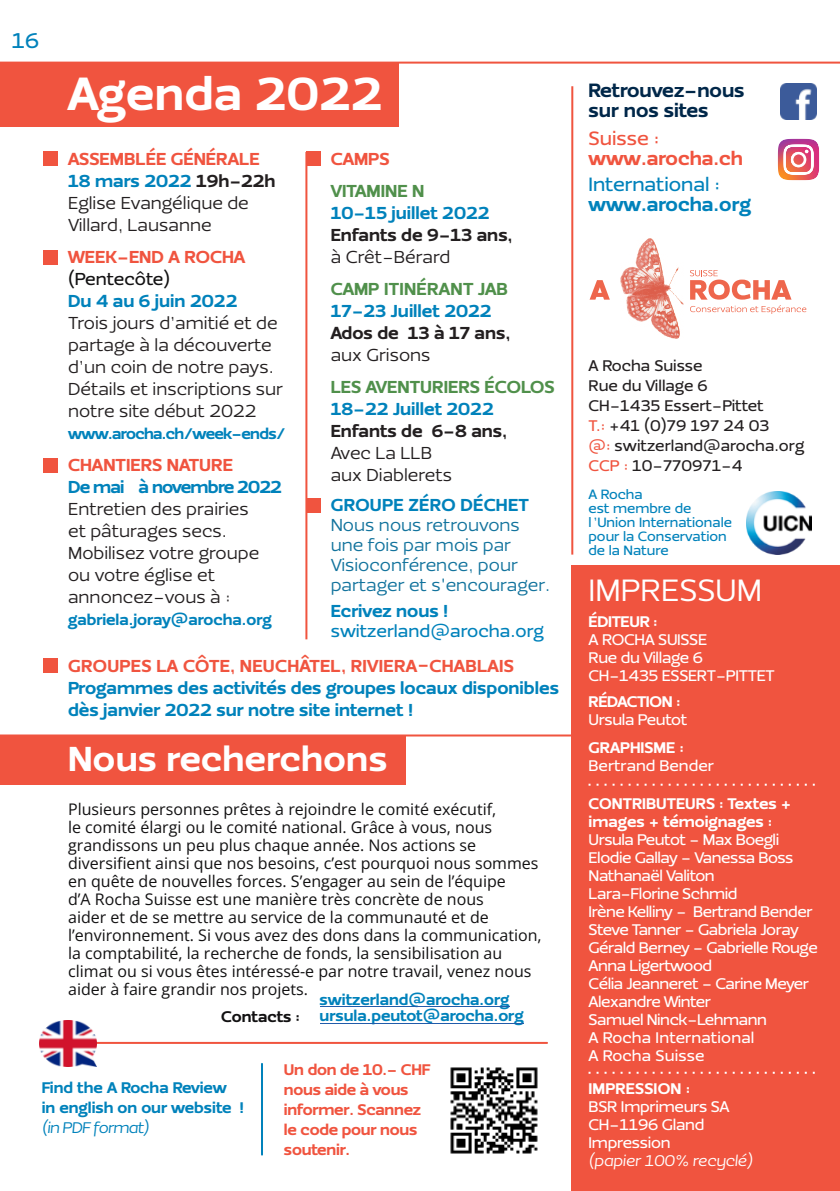
<style>
.page{position:relative;width:840px;height:1191px;background:#fff}
.page>*{position:absolute;margin:0;border:0;box-sizing:border-box;transform-origin:0 0}
.t1{font:900 48px "Ezzo";letter-spacing:.01em;color:#fff}
.t2{font:900 36px "Ezzo";letter-spacing:.01em;color:#fff}
.t3{font:32px "Ezzo";color:#fff}
.t4{font:500 22px "Ezzo";color:#0082bb}
.t5{font:900 20px/20px "Ezzo";color:#002749}
.t6{font:500 20px "Ezzo";color:#0082bb}
.t7{font:900 20px "Ezzo";color:#0082bb}
.t8{font:900 20px "Ezzo";color:#f0543f}
.t9{font:500 20px "Ezzo";color:#f0543f}
.t10{font:18px/22px "Ezzo";color:#231f20}
.t11{font:900 18px/22px "Ezzo";color:#0082bb}
.t12{font:18px/20px "Ezzo";color:#12739d}
.t13{font:900 18px "Ezzo";letter-spacing:.015em;color:#f0543f}
.t14{font:900 18px "Ezzo";color:#231f20}
.t15{font:900 18px "Ezzo";color:#50904b}
.t16{font:500 18px "Ezzo";color:#0082bb}
.t17{font:900 18px "Ezzo";letter-spacing:-.045em;color:#0082bb}
.t18{font:500 18px "Ezzo";color:#121112}
.t19{font:16px/18px "Open Sans";color:#121112}
.t20{font:500 16px/18px "Ezzo";letter-spacing:-.025em;color:#fff}
.t21{font:900 16px/20px "Ezzo";color:#0082bb}
.t22{font:500 16px/20px "Ezzo";color:#231f20}
.t23{font:900 16px/20px "Ezzo";letter-spacing:-.015em;color:#f0543f}
.t24{font:900 16px/18px "Ezzo";color:#fff}
.t25{font:900 16px "Ezzo";letter-spacing:-.04em;color:#0082bb}
.t26{font:italic 16px "Ezzo";letter-spacing:-.015em;color:#fff}
.t27{font:900 16px "Ezzo";letter-spacing:-.02em;color:#fff}
.t28{font:500 16px "Ezzo";color:#fff}
.t29{font:italic 16px "Ezzo";letter-spacing:-.04em;color:#0082bb}
.t30{font:500 14px/14px "Ezzo";color:#0082bb}
.s1{font-weight:900;color:#f0543f}
.s2{font-weight:900;color:#0082bb}
.s3{font-weight:900}
.s4{color:#121112}
.s5{color:#f0543f}
</style>
<div class="page">
<div style="left:570px;top:566px;width:269px;height:625px;background:#f0543f"></div>
<svg style="left:589px;top:280px;width:20px;height:20px"></svg>
<img style="left:620px;top:238px;width:62px;height:100px">
<svg style="left:690px;top:270px;width:116px;height:44px"></svg>
<img style="left:450px;top:1067px;width:88px;height:87px">
<img style="left:746px;top:491px;width:65px;height:63px">
<hr style="left:571px;top:86px;width:2px;height:468px;background:#f0543f">
<hr style="left:51px;top:1042px;width:495px;height:2px;background:#f0543f">
<hr style="left:261px;top:1063px;width:2px;height:91px;background:#0082bb">
<img style="left:780px;top:84px;width:35px;height:35px">
<img style="left:777px;top:138px;width:43px;height:43px">
<div style="left:0;top:63px;width:398px;height:64px;background:#f0543f"></div>
<div style="left:0;top:735px;width:406px;height:50px;background:#f0543f"></div>
<hr style="left:0;top:62px;width:839px;height:2px;background:#f0543f">
<hr style="left:0;top:734px;width:570px;height:2px;background:#f0543f">
<hr style="left:305px;top:152px;width:2px;height:487px;background:#f0543f">
<svg style="left:588px;top:783px;width:226px;height:2px"></svg>
<svg style="left:588px;top:1071px;width:226px;height:2px"></svg>
<img style="left:40px;top:1021px;width:56px;height:45px">
<hr style="left:319px;top:1005px;width:190px;height:1px;background:#225caa">
<hr style="left:319px;top:1022px;width:204px;height:1px;background:#225caa">
<div style="left:43px;top:152px;width:14px;height:14px;background:#f0543f"></div>
<div style="left:307px;top:152px;width:14px;height:14px;background:#f0543f"></div>
<div style="left:307px;top:499px;width:14px;height:14px;background:#f0543f"></div>
<div style="left:43px;top:250px;width:14px;height:14px;background:#f0543f"></div>
<div style="left:43px;top:459px;width:14px;height:14px;background:#f0543f"></div>
<div style="left:43px;top:658px;width:14px;height:14px;background:#f0543f"></div>
<h3 class="t4" style="left:12px;top:32px;width:29px">16</h3>
<h1 class="t1" style="left:68px;top:76px;width:316px">Agenda 2022</h1>
<p class="t10" style="left:68px;top:150px;width:209px"><span class="s1">ASSEMBLÉE GÉNÉRALE<br></span><span class="s2">18 mars 2022</span> <span class="s3">19h-22h<br></span>Eglise Evangélique de<br>Villard, Lausanne</p>
<p class="t13" style="left:68px;top:250px;width:179px">WEEK-END A ROCHA</p>
<p class="t18" style="left:68px;top:272px;width:104px">(Pentecôte)</p>
<p class="t11" style="left:68px;top:292px;width:171px">Du 4 au 6 juin 2022</p>
<p class="t10" style="left:68px;top:314px;width:216px">Trois jours d’amitié et de partage à la découverte d’un coin de notre pays.<br>Détails et inscriptions sur notre site début 2022</p>
<p class="t25" style="left:68px;top:428px;width:219px">www.arocha.ch/week-ends/</p>
<p class="t13" style="left:68px;top:458px;width:166px">CHANTIERS NATURE</p>
<p class="t17" style="left:68px;top:480px;width:215px">De mai à novembre 2022</p>
<p class="t10" style="left:68px;top:500px;width:192px">Entretien des prairies et pâturages secs.<br>Mobilisez votre groupe ou votre église et annoncez-vous à :</p>
<p class="t21" style="left:68px;top:611px;width:205px">gabriela.joray@arocha.org</p>
<p class="t13" style="left:330px;top:152px;width:60px">CAMPS</p>
<p class="t15" style="left:330px;top:184px;width:95px">VITAMINE N</p>
<p class="t11" style="left:330px;top:204px;width:160px">10-15 juillet 2022</p>
<p class="t14" style="left:330px;top:228px;width:183px">Enfants de 9-13 ans,</p>
<p class="t10" style="left:330px;top:248px;width:121px">à Crêt-Bérard</p>
<p class="t15" style="left:330px;top:282px;width:178px">CAMP ITINÉRANT JAB</p>
<p class="t11" style="left:330px;top:302px;width:162px">17-23 Juillet 2022</p>
<p class="t14" style="left:330px;top:326px;width:181px">Ados de 13 à 17 ans,</p>
<p class="t10" style="left:330px;top:346px;width:101px">aux Grisons</p>
<p class="t15" style="left:330px;top:380px;width:225px">LES AVENTURIERS ÉCOLOS</p>
<p class="t11" style="left:330px;top:400px;width:164px">18-22 Juillet 2022</p>
<p class="t14" style="left:330px;top:424px;width:178px">Enfants de 6-8 ans,</p>
<p class="t10" style="left:330px;top:444px;width:123px">Avec La LLB aux Diablerets</p>
<p class="t11" style="left:330px;top:496px;width:199px">GROUPE ZÉRO DÉCHET</p>
<p class="t12" style="left:330px;top:517px;width:221px">Nous nous retrouvons une fois par mois par<br>Visioconférence, pour partager et s'encourager.</p>
<p class="t11" style="left:330px;top:602px;width:119px">Ecrivez nous !</p>
<p class="t16" style="left:330px;top:624px;width:215px">switzerland@arocha.org</p>
<p class="t13" style="left:68px;top:659px;width:447px">GROUPES LA CÔTE, NEUCHÂTEL, RIVIERA-CHABLAIS</p>
<p class="t11" style="left:68px;top:678px;width:492px">Progammes des activités des groupes locaux disponibles dès janvier 2022 sur notre site internet !</p>
<h2 class="t2" style="left:68px;top:745px;width:320px">Nous recherchons</h2>
<p class="t19" style="left:68px;top:799px;width:475px">Plusieurs personnes prêtes à rejoindre le comité exécutif,<br>le comité élargi ou le comité national. Grâce à vous, nous grandissons un peu plus chaque année. Nos actions se diversifient ainsi que nos besoins, c’est pourquoi nous sommes en quête de nouvelles forces. S’engager au sein de l’équipe<br>d’A Rocha Suisse est une manière très concrète de nous<br>aider et de se mettre au service de la communauté et de l’environnement. Si vous avez des dons dans la communication, la comptabilité, la recherche de fonds, la sensibilisation au climat ou si vous êtes intéressé-e par notre travail, venez nous aider à faire grandir nos projets.</p>
<p class="t21" style="left:221px;top:992px;width:304px;line-height:16.8px;text-indent:98px">switzerland@arocha.org<br><span class="s4">Contacts :</span> ursula.peutot@arocha.org</p>
<p class="t21" style="left:42px;top:1078px;width:204px">Find the A Rocha Review in english on our website !</p>
<p class="t29" style="left:42px;top:1121px;width:109px">(in PDF format)</p>
<p class="t23" style="left:284px;top:1061px;width:148px">Un don de 10.- CHF nous aide à vous informer. Scannez le code pour nous soutenir.</p>
<p class="t5" style="left:588px;top:82px;width:157px">Retrouvez-nous sur nos sites</p>
<p class="t9" style="left:588px;top:131px;width:72px">Suisse :</p>
<p class="t8" style="left:588px;top:151px;width:156px">www.arocha.ch</p>
<p class="t6" style="left:588px;top:177px;width:133px">International :</p>
<p class="t7" style="left:588px;top:197px;width:164px">www.arocha.org</p>
<p class="t22" style="left:588px;top:357px;width:217px">A Rocha Suisse<br>Rue du Village 6<br>CH-1435 Essert-Pittet<br><span class="s5">T.:</span> +41 (0)79 197 24 03<br><span class="s5">@:</span> switzerland@arocha.org<br><span class="s5">CCP :</span> 10-770971-4</p>
<p class="t30" style="left:588px;top:489px;width:145px">A Rocha<br>est membre de l’Union Internationale pour la Conservation de la Nature</p>
<h3 class="t3" style="left:588px;top:578px;width:175px">IMPRESSUM</h3>
<p class="t27" style="left:588px;top:615px;width:71px">ÉDITEUR :</p>
<p class="t20" style="left:588px;top:631px;width:188px">A ROCHA SUISSE<br>Rue du Village 6<br>CH-1435 ESSERT-PITTET</p>
<p class="t27" style="left:588px;top:695px;width:94px">RÉDACTION :</p>
<p class="t20" style="left:588px;top:711px;width:100px">Ursula Peutot</p>
<p class="t24" style="left:588px;top:739px;width:97px">GRAPHISME :</p>
<p class="t28" style="left:588px;top:759px;width:127px">Bertrand Bender</p>
<p class="t24" style="left:588px;top:796px;width:204px">CONTRIBUTEURS : Textes + images + témoignages :</p>
<p class="t20" style="left:588px;top:832px;width:230px">Ursula Peutot - Max Boegli<br>Elodie Gallay - Vanessa Boss<br>Nathanaël Valiton<br>Lara-Florine Schmid<br>Irène Kelliny - Bertrand Bender<br>Steve Tanner - Gabriela Joray<br>Gérald Berney - Gabrielle Rouge<br>Anna Ligertwood<br>Célia Jeanneret - Carine Meyer<br>Alexandre Winter<br>Samuel Ninck-Lehmann<br>A Rocha International<br>A Rocha Suisse</p>
<p class="t24" style="left:588px;top:1081px;width:103px">IMPRESSION :</p>
<p class="t20" style="left:588px;top:1099px;width:142px">BSR Imprimeurs SA<br>CH-1196 Gland<br>Impression</p>
<p class="t26" style="left:588px;top:1154px;width:165px">(papier 100% recyclé)</p>
</div>
